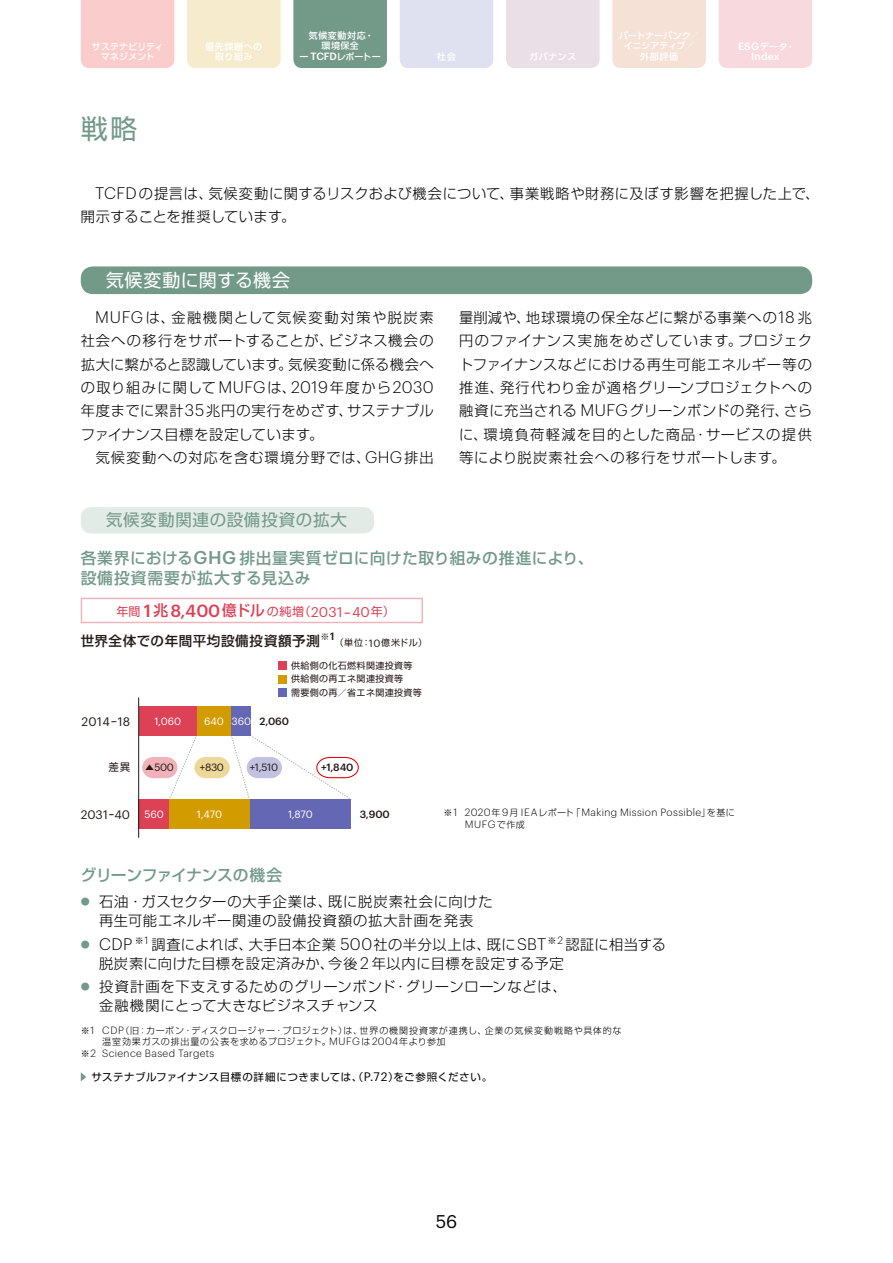
<style>
.page{position:relative;width:893px;height:1263px;background:#fff}
.page>*{position:absolute;margin:0;border:0;box-sizing:border-box;transform-origin:0 0}
.t1{font:27px "Shin Go Pro";color:#739a89}
.t2{font:18px "Shin Go Pro";letter-spacing:.025em;color:#fff}
.t3{font:18px "Graphik";color:#000}
.t4{font:16.5px "Shin Go Pro";letter-spacing:.05em;color:#739a89}
.t5{font:500 15.75px/20.2px "Shin Go Pro";letter-spacing:.03em;color:#739a89}
.t6{font:500 15.75px "Shin Go Pro";letter-spacing:-.02em;color:#739a89}
.t7{font:300 14.25px/23.4px "Shin Go Pro";letter-spacing:.05em;color:#000}
.t8{font:500 13.5px "Shin Go Pro";letter-spacing:.045em;color:#231815}
.t9{font:12.15px "Graphik";letter-spacing:.02em;color:#231815}
.t10{font:12px "Shin Go Pro";color:#dc4155}
.t11{font:10.5px "Shin Go Pro";letter-spacing:.04em;color:#000}
.t12{font:10.5px "Shin Go Pro";color:#231815}
.t13{font:300 10.35px/11.7px "Graphik";letter-spacing:.035em;color:#000}
.t14{font:10.35px "Graphik";letter-spacing:-.01em;color:#fff}
.t15{font:500 10.35px "Graphik";letter-spacing:-.005em;color:#231815}
.t16{font:10.35px "Graphik";letter-spacing:-.035em;color:#231815}
.t17{font:500 10.35px "Graphik";letter-spacing:.015em;color:#fff}
.t18{font:300 9px/11.7px "Shin Go Pro";letter-spacing:.085em;color:#000}
.t19{font:9px/13.8px "Shin Go Pro";letter-spacing:.04em;color:#231815}
.t20{font:500 9px/10.6px "Shin Go Pro";letter-spacing:.04em;color:#fff;text-align:center}
.t21{font:500 9px/10.6px "Shin Go Pro";letter-spacing:.01em;color:#fff;text-align:center}
.t22{font:500 9px/10.6px "Shin Go Pro";letter-spacing:.06em;color:#fff;text-align:center}
.t23{font:300 9px "Shin Go Pro";color:#739a89}
.s1{font-family:"Graphik";font-size:10.35px}
.s2{font-family:"Graphik";font-size:16.35px}
.s3{font-family:"Graphik";font-size:18.15px}
.s4{font-family:"Graphik";font-weight:500;font-size:17.25px}
.s5{font-weight:500;font-size:15px}
.s6{font-family:"Graphik";font-size:13.8px}
.s7{font-family:"Shin Go Pro";font-size:9px}
.s8{font-family:"Graphik";font-size:12.15px}
</style>
<div class="page">
<div style="left:293px;top:0;width:94px;height:68px;background:#739a89"></div>
<div style="left:400px;top:0;width:93px;height:68px;background:#e0e1f0"></div>
<div style="left:506px;top:0;width:94px;height:68px;background:#eadfe6"></div>
<div style="left:81px;top:0;width:93px;height:68px;background:#facccc"></div>
<div style="left:719px;top:0;width:93px;height:68px;background:#f8d9dd"></div>
<div style="left:187px;top:0;width:94px;height:68px;background:#f6ebcc"></div>
<div style="left:612px;top:0;width:94px;height:68px;background:#f6e1d6"></div>
<div style="left:81px;top:266px;width:731px;height:28px;background:#739a89;border-radius:12px"></div>
<div style="left:81px;top:507px;width:293px;height:26px;background:#e3ebe7;border-radius:11px"></div>
<svg style="left:81px;top:1072px;width:5px;height:9px"></svg>
<svg style="left:81px;top:598px;width:342px;height:25px"></svg>
<div style="left:278px;top:661px;width:9px;height:8px;background:#dc4155"></div>
<div style="left:278px;top:688px;width:9px;height:9px;background:#6367b4"></div>
<div style="left:278px;top:675px;width:9px;height:8px;background:#d29b00"></div>
<div style="left:231px;top:706px;width:20px;height:30px;background:#6367b4"></div>
<div style="left:196px;top:706px;width:35px;height:30px;background:#d29b00"></div>
<div style="left:139px;top:706px;width:57px;height:30px;background:#dc4155"></div>
<div style="left:249px;top:799px;width:102px;height:30px;background:#6367b4"></div>
<div style="left:169px;top:799px;width:80px;height:30px;background:#d29b00"></div>
<div style="left:139px;top:799px;width:30px;height:30px;background:#dc4155"></div>
<svg style="left:142px;top:735px;width:217px;height:65px"></svg>
<hr style="left:138px;top:697px;width:1px;height:141px;background:#231815">
<p class="t22" style="left:205px;top:40px;width:58px">優先課題への取り組み</p>
<p class="t21" style="left:619px;top:29px;width:81px">パートナーバンク／イニシアティブ／外部評価</p>
<p class="t20" style="left:299px;top:29px;width:83px">気候変動対応・<br>環境保全<br>ー <span class="s1">TCFD</span>レポートー</p>
<p class="t21" style="left:92px;top:40px;width:73px">サステナビリティマネジメント</p>
<p class="t20" style="left:738px;top:40px;width:58px"><span class="s1">ESG</span>データ・</p>
<p class="t17" style="left:751px;top:49px;width:30px">Index</p>
<p class="t20" style="left:437px;top:51px;width:21px">社会</p>
<p class="t20" style="left:529px;top:51px;width:49px">ガバナンス</p>
<h1 class="t1" style="left:81px;top:106px;width:58px">戦略</h1>
<p class="t7" style="left:81px;top:180px;width:740px;text-indent:15px"><span class="s2">TCFD</span>の提言は、気候変動に関するリスクおよび機会について、事業戦略や財務に及ぼす影響を把握した上で、開示することを推奨しています。</p>
<p class="t2" style="left:106px;top:265px;width:185px">気候変動に関する機会</p>
<p class="t7" style="left:81px;top:304px;width:354px;text-indent:15px"><span class="s2">MUFG</span>は、金融機関として気候変動対策や脱炭素社会への移行をサポートすることが、ビジネス機会の拡大に繋がると認識しています。気候変動に係る機会への取り組みに関して <span class="s2">MUFG</span>は、<span class="s2">2019</span>年度から<span class="s2">2030</span>年度までに累計<span class="s2">35</span>兆円の実行をめざす、サステナブルファイナンス目標を設定しています。<br>　気候変動への対応を含む環境分野では、<span class="s2">GHG</span>排出</p>
<p class="t7" style="left:459px;top:304px;width:354px;text-align:justify">量削減や、地球環境の保全などに繋がる事業への<span class="s2">18</span> 兆円のファイナンス実施をめざしています。プロジェクトファイナンスなどにおける再生可能エネルギー等の推進、発行代わり金が適格グリーンプロジェクトへの融資に充当される <span class="s2">MUFG</span>グリーンボンドの発行、さらに、環境負荷軽減を目的とした商品・サービスの提供等により脱炭素社会への移行をサポートします。</p>
<p class="t4" style="left:106px;top:506px;width:242px">気候変動関連の設備投資の拡大</p>
<p class="t5" style="left:81px;top:545px;width:514px">各業界における<span class="s3">GHG</span> 排出量実質ゼロに向けた取り組みの推進により、設備投資需要が拡大する見込み</p>
<p class="t10" style="left:117px;top:602px;width:280px">年間 <span class="s4">1</span> <span class="s5">兆</span><span class="s4">8,400</span><span class="s5">億ドル</span>の純増（<span class="s6">2031--40</span>年）</p>
<p class="t8" style="left:81px;top:629px;width:255px">世界全体での年間平均設備投資額予測<sup>※</sup><sup>1</sup></p>
<p class="t19" style="left:335px;top:635px;width:94px">（単位：<span class="s1">10</span>億米ドル）</p>
<p class="t19" style="left:291px;top:657px;width:132px">供給側の化石燃料関連投資等供給側の再エネ関連投資等<br>需要側の再／省エネ関連投資等</p>
<p class="t14" style="left:154px;top:713px;width:28px">1,060</p>
<p class="t14" style="left:204px;top:713px;width:48px">640 360</p>
<p class="t9" style="left:82px;top:712px;width:50px">2014--18</p>
<p class="t15" style="left:259px;top:713px;width:31px">2,060</p>
<p class="t12" style="left:108px;top:759px;width:23px">差異</p>
<p class="t9" style="left:81px;top:806px;width:51px">2031--40</p>
<p class="t16" style="left:145px;top:760px;width:30px"><span class="s7">▲</span>500</p>
<p class="t16" style="left:200px;top:760px;width:26px">+830</p>
<p class="t16" style="left:250px;top:760px;width:30px">+1,510</p>
<p class="t15" style="left:321px;top:760px;width:34px">+1,840</p>
<p class="t14" style="left:144px;top:807px;width:21px">560</p>
<p class="t14" style="left:197px;top:807px;width:27px">1,470</p>
<p class="t14" style="left:288px;top:807px;width:26px">1,870</p>
<p class="t15" style="left:360px;top:807px;width:31px">3,900</p>
<p class="t6" style="left:81px;top:861px;width:203px">グリーンファイナンスの機会</p>
<p class="t13" style="left:465px;top:805px;width:272px;text-indent:-21px"><span class="s7">※</span>1 2020<span class="s7">年</span> 9<span class="s7">月</span> IEA<span class="s7">レポート「</span>Making Mission Possible<span class="s7">」を基に<br></span>MUFG<span class="s7">で作成</span></p>
<p class="t23" style="left:81px;top:894px;width:10px">●</p>
<p class="t23" style="left:81px;top:937px;width:10px">●</p>
<p class="t23" style="left:81px;top:979px;width:10px">●</p>
<p class="t7" style="left:99px;top:890px;width:395px;line-height:19.2px">石油・ガスセクターの大手企業は、既に脱炭素社会に向けた再生可能エネルギー関連の設備投資額の拡大計画を発表</p>
<p class="t7" style="left:99px;top:933px;width:568px;line-height:19.2px"><span class="s2">CDP</span> <sup>※</sup><sup>1</sup> 調査によれば、大手日本企業 <span class="s2">500</span>社の半分以上は、既に<span class="s2">SBT</span><sup>※</sup><sup>2</sup> 認証に相当する脱炭素に向けた目標を設定済みか、今後 <span class="s2">2</span> 年以内に目標を設定する予定</p>
<p class="t7" style="left:99px;top:975px;width:469px;line-height:19.2px">投資計画を下支えするためのグリーンボンド・グリーンローンなどは、金融機関にとって大きなビジネスチャンス</p>
<p class="t18" style="left:102px;top:1023px;width:521px"><span class="s1">CDP</span>（旧：カーボン・ディスクロージャー・プロジェクト）は、世界の機関投資家が連携し、企業の気候変動戦略や具体的な温室効果ガスの排出量の公表を求めるプロジェクト。<span class="s1">MUFG</span>は <span class="s1">2004</span>年より参加</p>
<p class="t13" style="left:102px;top:1046px;width:114px">Science Based Targets</p>
<p class="t11" style="left:91px;top:1068px;width:402px">サステナブルファイナンス目標の詳細につきましては、（<span class="s8">P.72</span>）をご参照ください。</p>
<p class="t18" style="left:81px;top:1023px;width:15px">※<span class="s1">1</span></p>
<p class="t18" style="left:81px;top:1047px;width:17px">※<span class="s1">2</span></p>
<p class="t3" style="left:436px;top:1208px;width:23px">56</p>
</div>
